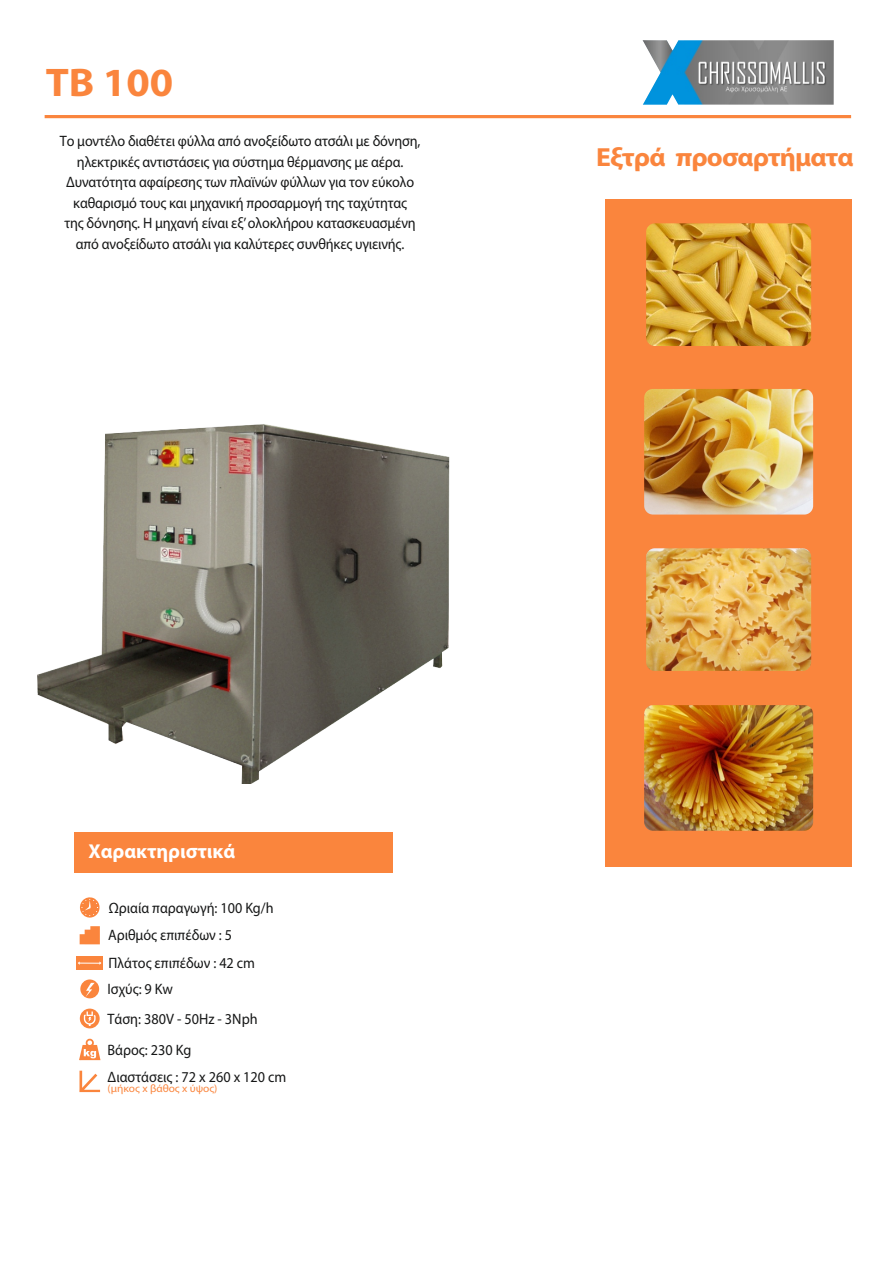
<style>
.page{position:relative;width:893px;height:1263px;background:#fff}
.page>*{position:absolute;margin:0;border:0;box-sizing:border-box;transform-origin:0 0}
.t1{font:700 40.05px "Myriad Pro";color:#fa853d;scale:1.05 1}
.t2{font:700 26.25px "Myriad Pro";letter-spacing:-.03em;color:#fa853d;scale:1.05 1}
.t3{font:700 20.1px "Myriad Pro";color:#fff}
.t4{font:15.15px/20.5px "Myriad Pro";letter-spacing:-.01em;color:#151616;scale:.94 1}
.t5{font:10.8px "Myriad Pro";color:#fa853d;scale:1.06 1}
</style>
<div class="page">
<hr style="left:45px;top:115px;width:806px;height:3px;background:#fa853d">
<div style="left:74px;top:832px;width:319px;height:41px;background:#fa853d"></div>
<img style="left:643px;top:40px;width:191px;height:65px">
<div style="left:605px;top:199px;width:247px;height:667px;background:#fa853d"></div>
<img style="left:645px;top:222px;width:168px;height:126px;border-radius:10px">
<div style="left:643px;top:220px;width:171px;height:129px;border:3px solid #fa853d;border-radius:10px"></div>
<img style="left:643px;top:387px;width:172px;height:129px;border-radius:10px">
<div style="left:641px;top:386px;width:175px;height:132px;border:3px solid #fa853d;border-radius:10px"></div>
<img style="left:645px;top:547px;width:168px;height:125px;border-radius:10px">
<div style="left:643px;top:545px;width:171px;height:129px;border:3px solid #fa853d;border-radius:10px"></div>
<img style="left:643px;top:703px;width:172px;height:129px;border-radius:10px">
<div style="left:641px;top:702px;width:175px;height:132px;border:3px solid #fa853d;border-radius:10px"></div>
<svg style="left:79px;top:1039px;width:21px;height:21px"></svg>
<svg style="left:80px;top:1008px;width:20px;height:20px"></svg>
<svg style="left:84px;top:1011px;width:12px;height:15px"></svg>
<img style="left:37px;top:424px;width:413px;height:359px">
<svg style="left:80px;top:897px;width:20px;height:21px"></svg>
<svg style="left:80px;top:926px;width:20px;height:18px"></svg>
<div style="left:76px;top:956px;width:27px;height:14px;background:#fa853d"></div>
<svg style="left:78px;top:961px;width:23px;height:4px"></svg>
<svg style="left:80px;top:979px;width:19px;height:19px"></svg>
<svg style="left:85px;top:983px;width:10px;height:14px"></svg>
<svg style="left:79px;top:1071px;width:21px;height:21px"></svg>
<h1 class="t1" style="left:46px;top:66px;width:123px">TB 100</h1>
<p class="t4" style="left:60px;top:132px;width:385px;text-align:center">Το μοντέλο διαθέτει φύλλα από ανοξείδωτο ατσάλι με δόνηση, ηλεκτρικές αντιστάσεις για σύστημα θέρμανσης με αέρα.<br>Δυνατότητα αφαίρεσης των πλαϊνών φύλλων για τον εύκολο καθαρισμό τους και μηχανική προσαρμογή της ταχύτητας<br>της δόνησης. Η μηχανή είναι εξ’ολοκλήρου κατασκευασμένη από ανοξείδωτο ατσάλι για καλύτερες συνθήκες υγιεινής.</p>
<h2 class="t2" style="left:596px;top:147px;width:247px">Εξτρά προσαρτήματα</h2>
<h3 class="t3" style="left:89px;top:843px;width:148px">Χαρακτηριστικά</h3>
<p class="t4" style="left:108px;top:896px;width:178px;line-height:27.5px">Ωριαία παραγωγή: 100 Kg/h<br>Αριθμός επιπέδων : 5<br>Πλάτος επιπέδων : 42 cm</p>
<p class="t4" style="left:108px;top:980px;width:71px">Ισχύς: 9 Kw</p>
<p class="t4" style="left:108px;top:1004px;width:161px;line-height:31.3px">Τάση: 380V - 50Hz - 3Nph<br>Βάρος: 230 Kg</p>
<p class="t4" style="left:108px;top:1067px;width:192px">Διαστάσεις : 72 x 260 x 120 cm</p>
<p class="t5" style="left:108px;top:1084px;width:105px">(μήκος x βάθος x ύψος)</p>
</div>
